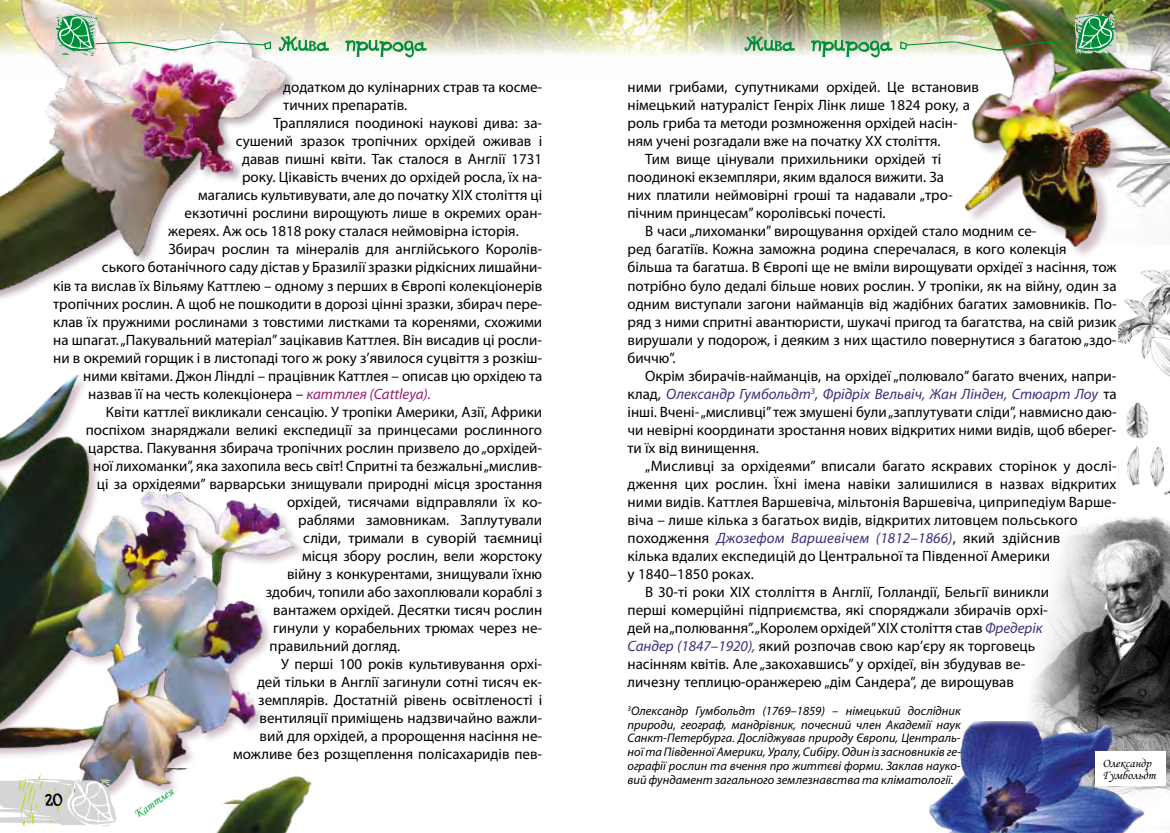
<style>
.page{position:relative;width:1170px;height:833px;background:#fff}
.page>*{position:absolute;margin:0;border:0;box-sizing:border-box;transform-origin:0 0}
.t1{font:17.5px "DS Goose";color:#000}
.t2{font:15px "Myriad Pro";color:#000}
.t3{font:italic 15px "Myriad Pro";color:#3a2f7c}
.t4{font:italic 12.5px/13.8px "Myriad Pro";color:#000;text-align:justify}
.t5{font:12.5px/12.5px "Monotype Corsiva";color:#000}
.t6{font:12.5px "Monotype Corsiva";color:#00a33f}
.s1{font-style:italic;color:#961d71}
.s2{font-style:normal;color:#000}
.s3{font-style:italic;color:#3a2f7c}
</style>
<div class="page">
<img style="left:974px;top:518px;width:195px;height:315px">
<img style="left:0;top:376px;width:302px;height:399px">
<img style="left:297px;top:0;width:656px;height:58px">
<img style="left:0;top:0;width:295px;height:299px">
<img style="left:89px;top:768px;width:223px;height:65px">
<img style="left:924px;top:722px;width:227px;height:111px">
<img style="left:1118px;top:374px;width:51px;height:146px">
<img style="left:953px;top:0;width:216px;height:374px">
<div style="left:1095px;top:752px;width:71px;height:34px;background:#fff"></div>
<svg style="left:0;top:775px;width:117px;height:51px"></svg>
<svg style="left:744px;top:36px;width:148px;height:21px"></svg>
<img style="left:899px;top:13px;width:217px;height:43px">
<svg style="left:278px;top:36px;width:149px;height:21px"></svg>
<svg style="left:54px;top:13px;width:218px;height:43px"></svg>
<p class="t2" style="left:283px;top:78px;width:260px">додатком до кулінарних страв та косме-</p>
<p class="t2" style="left:283px;top:96px;width:125px">тичних препаратів.</p>
<p class="t2" style="left:273px;top:114px;width:270px">Траплялися поодинокі наукові дива: за-</p>
<p class="t2" style="left:236px;top:132px;width:308px">сушений зразок тропічних орхідей оживав і</p>
<p class="t2" style="left:242px;top:150px;width:301px">давав пишні квіти. Так сталося в Англії 1731</p>
<p class="t2" style="left:242px;top:168px;width:302px">року. Цікавість вчених до орхідей росла, їх на-</p>
<p class="t2" style="left:198px;top:186px;width:345px">магались культивувати, але до початку ХІХ століття ці</p>
<p class="t2" style="left:184px;top:204px;width:359px">екзотичні рослини вирощують лише в окремих оран-</p>
<p class="t2" style="left:168px;top:222px;width:352px">жереях. Аж ось 1818 року сталася неймовірна історія.</p>
<p class="t2" style="left:168px;top:240px;width:375px">Збирач рослин та мінералів для англійського Королів-</p>
<p class="t2" style="left:102px;top:258px;width:441px">ського ботанічного саду дістав у Бразилії зразки рідкісних лишайни-</p>
<p class="t2" style="left:53px;top:276px;width:490px">ків та вислав їх Вільяму Каттлею – одному з перших в Європі колекціонерів</p>
<p class="t2" style="left:53px;top:294px;width:490px">тропічних рослин. А щоб не пошкодити в дорозі цінні зразки, збирач пере-</p>
<p class="t2" style="left:53px;top:312px;width:490px">клав їх пружними рослинами з товстими листками та коренями, схожими</p>
<p class="t2" style="left:53px;top:330px;width:490px">на шпагат. „Пакувальний матеріал” зацікавив Каттлея. Він висадив ці росли-</p>
<p class="t2" style="left:53px;top:348px;width:490px">ни в окремий горщик і в листопаді того ж року з’явилося суцвіття з розкіш-</p>
<p class="t2" style="left:83px;top:366px;width:460px">ними квітами. Джон Ліндлі – працівник Каттлея – описав цю орхідею та</p>
<p class="t2" style="left:88px;top:384px;width:344px">назвав її на честь колекціонера – <span class="s1">каттлея (Cattleya).</span></p>
<p class="t2" style="left:106px;top:402px;width:438px">Квіти каттлеї викликали сенсацію. У тропіки Америки, Азії, Африки</p>
<p class="t2" style="left:86px;top:420px;width:458px">поспіхом знаряджали великі експедиції за принцесами рослинного</p>
<p class="t2" style="left:88px;top:438px;width:455px">царства. Пакування збирача тропічних рослин призвело до „орхідей-</p>
<p class="t2" style="left:93px;top:456px;width:450px">ної лихоманки”, яка захопила весь світ! Спритні та безжальні „мислив-</p>
<p class="t2" style="left:97px;top:474px;width:447px">ці за орхідеями” варварськи знищували природні місця зростання</p>
<p class="t2" style="left:287px;top:492px;width:257px">орхідей, тисячами відправляли їх ко-</p>
<p class="t2" style="left:298px;top:510px;width:245px">раблями замовникам. Заплутували</p>
<p class="t2" style="left:303px;top:528px;width:240px">сліди, тримали в суворій таємниці</p>
<p class="t2" style="left:302px;top:546px;width:242px">місця збору рослин, вели жорстоку</p>
<p class="t2" style="left:287px;top:564px;width:256px">війну з конкурентами, знищували їхню</p>
<p class="t2" style="left:266px;top:582px;width:278px">здобич, топили або захоплювали кораблі з</p>
<p class="t2" style="left:273px;top:600px;width:270px">вантажем орхідей. Десятки тисяч рослин</p>
<p class="t2" style="left:273px;top:618px;width:270px">гинули у корабельних трюмах через не-</p>
<p class="t2" style="left:269px;top:636px;width:132px">правильний догляд.</p>
<p class="t2" style="left:281px;top:654px;width:263px">У перші 100 років культивування орхі-</p>
<p class="t2" style="left:257px;top:672px;width:287px">дей тільки в Англії загинули сотні тисяч ек-</p>
<p class="t2" style="left:258px;top:690px;width:285px">земплярів. Достатній рівень освітленості і</p>
<p class="t2" style="left:259px;top:708px;width:284px">вентиляції приміщень надзвичайно важли-</p>
<p class="t2" style="left:259px;top:726px;width:284px">вий для орхідей, а пророщення насіння не-</p>
<p class="t2" style="left:233px;top:744px;width:310px">можливе без розщеплення полісахаридів пев-</p>
<p class="t1" style="left:45px;top:789px;width:19px">20</p>
<p class="t6" style="left:131px;top:808px;width:46px;rotate:-34deg">Каттлея</p>
<p class="t2" style="left:627px;top:78px;width:353px">ними грибами, супутниками орхідей. Це встановив</p>
<p class="t2" style="left:627px;top:96px;width:344px">німецький натураліст Генріх Лінк лише 1824 року, а</p>
<p class="t2" style="left:627px;top:114px;width:332px">роль гриба та методи розмноження орхідей насін-</p>
<p class="t2" style="left:627px;top:132px;width:315px">ням учені розгадали вже на початку ХХ століття.</p>
<p class="t2" style="left:645px;top:150px;width:298px">Тим вище цінували прихильники орхідей ті</p>
<p class="t2" style="left:627px;top:168px;width:318px">поодинокі екземпляри, яким вдалося вижити. За</p>
<p class="t2" style="left:627px;top:186px;width:326px">них платили неймовірні гроші та надавали „тро-</p>
<p class="t2" style="left:627px;top:204px;width:260px">пічним принцесам” королівські почесті.</p>
<p class="t2" style="left:645px;top:222px;width:393px">В часи „лихоманки” вирощування орхідей стало модним се-</p>
<p class="t2" style="left:627px;top:240px;width:440px">ред багатіїв. Кожна заможна родина сперечалася, в кого колекція</p>
<p class="t2" style="left:627px;top:258px;width:490px">більша та багатша. В Європі ще не вміли вирощувати орхідеї з насіння, тож</p>
<p class="t2" style="left:627px;top:276px;width:490px">потрібно було дедалі більше нових рослин. У тропіки, як на війну, один за</p>
<p class="t2" style="left:627px;top:294px;width:490px">одним виступали загони найманців від жадібних багатих замовників. По-</p>
<p class="t2" style="left:627px;top:312px;width:490px">ряд з ними спритні авантюристи, шукачі пригод та багатства, на свій ризик</p>
<p class="t2" style="left:627px;top:330px;width:490px">вирушали у подорож, і деяким з них щастило повернутися з багатою „здо-</p>
<p class="t2" style="left:627px;top:348px;width:50px">биччю”.</p>
<p class="t2" style="left:645px;top:366px;width:473px">Окрім збирачів-найманців, на орхідеї „полювало” багато вчених, напри-</p>
<p class="t3" style="left:627px;top:384px;width:490px"><span class="s2">клад,</span> Олександр Гумбольдт<sup>3</sup>, Фрідріх Вельвіч, Жан Лінден, Стюарт Лоу <span class="s2">та</span></p>
<p class="t2" style="left:627px;top:402px;width:490px">інші. Вчені- „мисливці” теж змушені були „заплутувати сліди”, навмисно даю-</p>
<p class="t2" style="left:627px;top:420px;width:490px">чи невірні координати зростання нових відкритих ними видів, щоб вберег-</p>
<p class="t2" style="left:627px;top:438px;width:133px">ти їх від винищення.</p>
<p class="t2" style="left:645px;top:456px;width:473px">„Мисливці за орхідеями” вписали багато яскравих сторінок у дослі-</p>
<p class="t2" style="left:627px;top:474px;width:490px">дження цих рослин. Їхні імена навіки залишилися в назвах відкритих</p>
<p class="t2" style="left:627px;top:492px;width:490px">ними видів. Каттлея Варшевіча, мільтонія Варшевіча, циприпедіум Варше-</p>
<p class="t2" style="left:627px;top:510px;width:451px">віча – лише кілька з багатьох видів, відкритих литовцем польського</p>
<p class="t3" style="left:627px;top:528px;width:434px"><span class="s2">походження</span> Джозефом Варшевічем (1812–1866)<span class="s2">, який здійснив</span></p>
<p class="t2" style="left:627px;top:546px;width:424px">кілька вдалих експедицій до Центральної та Південної Америки</p>
<p class="t2" style="left:627px;top:564px;width:128px">у 1840–1850 роках.</p>
<p class="t2" style="left:645px;top:582px;width:405px">В 30-ті роки ХІХ столліття в Англії, Голландії, Бельгії виникли</p>
<p class="t2" style="left:627px;top:600px;width:421px">перші комерційні підприємства, які споряджали збирачів орхі-</p>
<p class="t2" style="left:627px;top:618px;width:416px">дей на „полювання”. „Королем орхідей” ХІХ століття став <span class="s3">Фредерік</span></p>
<p class="t2" style="left:627px;top:636px;width:409px"><span class="s3">Сандер (1847–1920),</span> який розпочав свою кар’єру як торговець</p>
<p class="t2" style="left:627px;top:654px;width:399px">насінням квітів. Але „закохавшись” у орхідеї, він збудував ве-</p>
<p class="t2" style="left:627px;top:672px;width:388px">личезну теплицю-оранжерею „дім Сандера”, де вирощував</p>
<p class="t4" style="left:627px;top:703px;width:335px"><sup>3</sup>Олександр Гумбольдт (1769–1859) – німецький дослідник природи, географ, мандрівник, почесний член Академії наук Санкт-Петербурга. Досліджував природу Європи, Централь&shy;ної та Південної Америки, Уралу, Сибіру. Один із засновників ге&shy;ографії рослин та вчення про життєві форми. Заклав науко&shy;вий фундамент загального землезнавства та кліматології.</p>
<p class="t5" style="left:1102px;top:757px;width:54px">Олександр<br>Гумбольдт</p>
</div>
